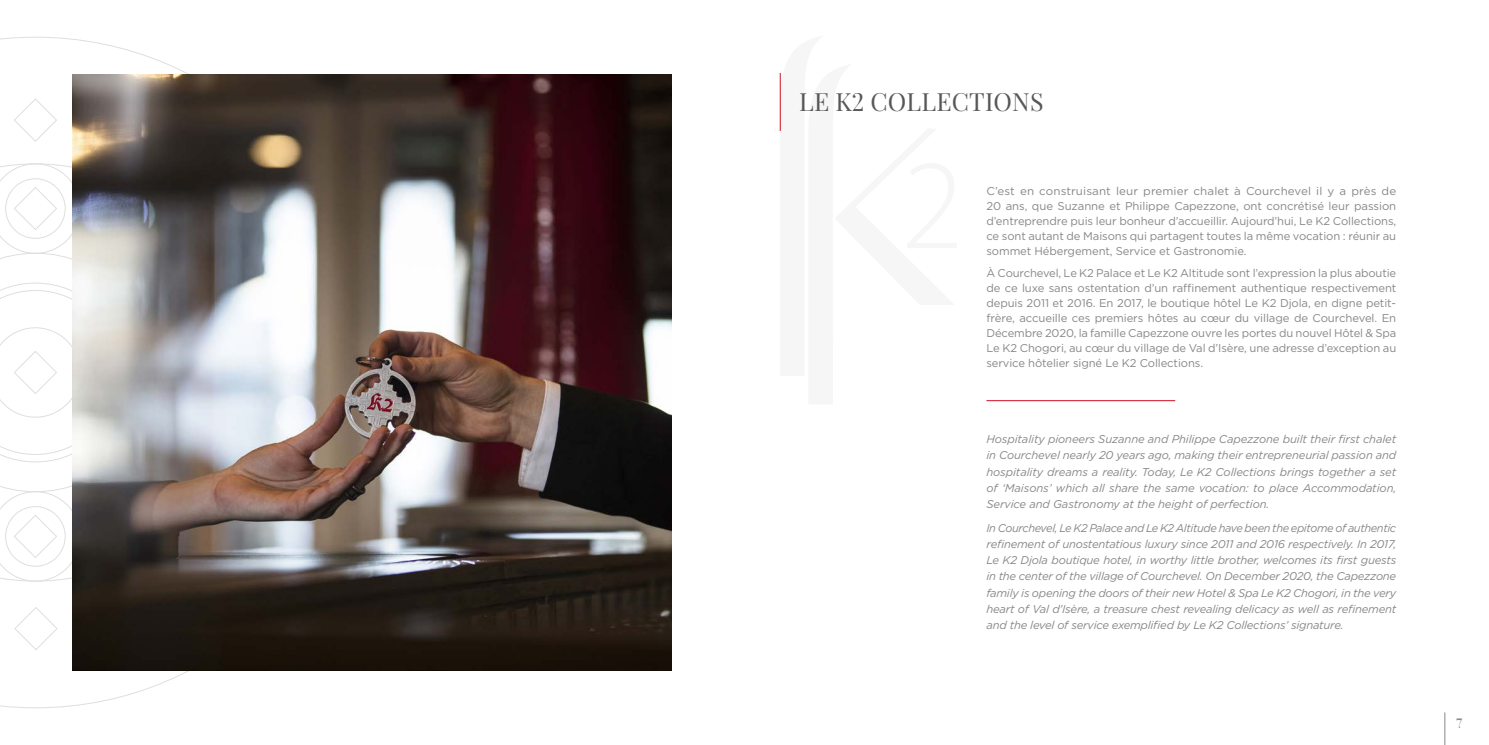
<style>
.page{position:relative;width:1489px;height:745px;background:#fff}
.page>*{position:absolute;margin:0;border:0;box-sizing:border-box;transform-origin:0 0}
.t1{font:25px "Playfair Display";letter-spacing:.01em;color:#575756}
.t2{font:14.12px "Vogue";color:#878787}
.t3{font:italic 11.25px/16.2px "Gotham";letter-spacing:-.02em;color:#878787;text-align:justify}
.t4{font:11.25px/15px "Gotham";letter-spacing:-.01em;color:#878787;text-align:justify}
</style>
<div class="page">
<hr style="left:780px;top:73px;width:1px;height:58px;background:#cd1423">
<hr style="left:986px;top:400px;width:189px;height:1px;background:#cd1423">
<svg style="left:0;top:79px;width:73px;height:590px"></svg>
<img style="left:73px;top:74px;width:599px;height:596px">
<hr style="left:1444px;top:712px;width:1px;height:32px;background:#878787">
<h1 class="t1" style="left:799px;top:82px;width:246px">LE K2 COLLECTIONS</h1>
<p class="t4" style="left:986px;top:183px;width:411px">C’est en construisant leur premier chalet à Courchevel il y a près de 20 ans, que Suzanne et Philippe Capezzone, ont concrétisé leur passion d’entreprendre puis leur bonheur d’accueillir. Aujourd’hui, Le K2 Collections, ce sont autant de Maisons qui partagent toutes la même vocation : réunir au sommet Hébergement, Service et Gastronomie.</p>
<p class="t4" style="left:986px;top:265px;width:411px">À Courchevel, Le K2 Palace et Le K2 Altitude sont l’expression la plus aboutie de ce luxe sans ostentation d’un raffinement authentique respectivement depuis 2011 et 2016. En 2017, le boutique hôtel Le K2 Djola, en digne petit&shy;frère, accueille ces premiers hôtes au cœur du village de Courchevel. En Décembre 2020, la famille Capezzone ouvre les portes du nouvel Hôtel &amp; Spa Le K2 Chogori, au cœur du village de Val d’Isère, une adresse d’exception au service hôtelier signé Le K2 Collections.</p>
<p class="t3" style="left:986px;top:430px;width:411px">Hospitality pioneers Suzanne and Philippe Capezzone built their first chalet in Courchevel nearly 20 years ago, making their entrepreneurial passion and hospitality dreams a reality. Today, Le K2 Collections brings together a set of ‘Maisons’ which all share the same vocation: to place Accommodation, Service and Gastronomy at the height of perfection.</p>
<p class="t3" style="left:986px;top:519px;width:411px">In Courchevel, Le K2 Palace and Le K2 Altitude have been the epitome of authentic refinement of unostentatious luxury since 2011 and 2016 respectively. In 2017, Le K2 Djola boutique hotel, in worthy little brother, welcomes its first guests in the center of the village of Courchevel. On December 2020, the Capezzone family is opening the doors of their new Hotel &amp; Spa Le K2 Chogori, in the very heart of Val d’Isère, a treasure chest revealing delicacy as well as refinement and the level of service exemplified by Le K2 Collections’ signature.</p>
<p class="t2" style="left:1456px;top:717px;width:8px">7</p>
</div>
